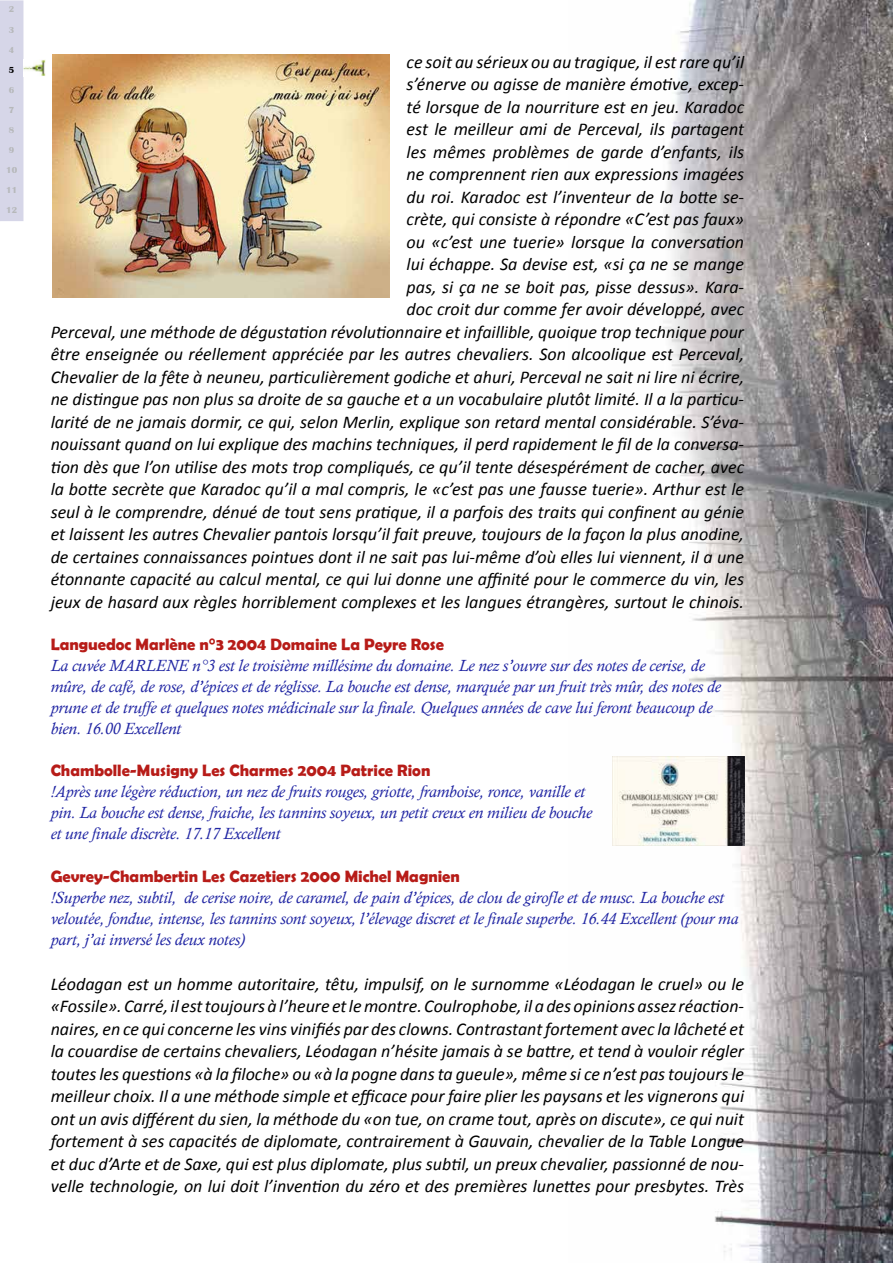
<style>
.page{position:relative;width:893px;height:1263px;background:#fff}
.page>*{position:absolute;margin:0;border:0;box-sizing:border-box;transform-origin:0 0}
.t1{font:italic 18px/22.5px "Calibri";color:#000;text-align:right}
.t2{font:italic 16.5px/21px "Calisto";color:#2025a3}
.t3{font:700 16.5px "Berlin Sans FB Demi";color:#b71c18}
.t4{font:700 9px "Britannic";color:#b6b8ba}
.t5{font:700 9px "Britannic";color:#000}
</style>
<div class="page">
<img style="left:663px;top:0;width:230px;height:1263px">
<div style="left:0;top:0;width:23px;height:221px;background:#d6d6e8"></div>
<img style="left:24px;top:60px;width:21px;height:16px">
<img style="left:52px;top:54px;width:338px;height:243px">
<img style="left:612px;top:756px;width:132px;height:90px">
<p class="t4" style="left:9px;top:4px;width:7px">2</p>
<p class="t4" style="left:9px;top:24px;width:7px">3</p>
<p class="t4" style="left:9px;top:45px;width:7px">4</p>
<p class="t5" style="left:9px;top:65px;width:7px">5</p>
<p class="t4" style="left:9px;top:85px;width:7px">6</p>
<p class="t4" style="left:9px;top:105px;width:7px">7</p>
<p class="t4" style="left:9px;top:125px;width:7px">8</p>
<p class="t4" style="left:9px;top:145px;width:7px">9</p>
<p class="t4" style="left:6px;top:165px;width:12px">10</p>
<p class="t4" style="left:6px;top:185px;width:12px">11</p>
<p class="t4" style="left:6px;top:205px;width:12px">12</p>
<p class="t1" style="left:51px;top:50px;width:695px">ce soit au sérieux ou au tragique, il est rare qu’il<br>s’énerve ou agisse de manière émotive, excep-<br>té lorsque de la nourriture est en jeu. Karadoc<br>est le meilleur ami de Perceval, ils partagent<br>les mêmes problèmes de garde d’enfants, ils<br>ne comprennent rien aux expressions imagées<br>du roi. Karadoc est l’inventeur de la botte se-<br>crète, qui consiste à répondre «C’est pas faux»<br>ou «c’est une tuerie» lorsque la conversation<br>lui échappe. Sa devise est, «si ça ne se mange<br>pas, si ça ne se boit pas, pisse dessus». Kara-<br>doc croit dur comme fer avoir développé, avec<br>Perceval, une méthode de dégustation révolutionnaire et infaillible, quoique trop technique pour être enseignée ou réellement appréciée par les autres chevaliers. Son alcoolique est Perceval, Chevalier de la fête à neuneu, particulièrement godiche et ahuri, Perceval ne sait ni lire ni écrire, ne distingue pas non plus sa droite de sa gauche et a un vocabulaire plutôt limité. Il a la particu&shy;larité de ne jamais dormir, ce qui, selon Merlin, explique son retard mental considérable. S’éva&shy;nouissant quand on lui explique des machins techniques, il perd rapidement le fil de la conversa&shy;tion dès que l’on utilise des mots trop compliqués, ce qu’il tente désespérément de cacher, avec la botte secrète que Karadoc qu’il a mal compris, le «c’est pas une fausse tuerie». Arthur est le seul à le comprendre, dénué de tout sens pratique, il a parfois des traits qui confinent au génie et laissent les autres Chevalier pantois lorsqu’il fait preuve, toujours de la façon la plus anodine, de certaines connaissances pointues dont il ne sait pas lui-même d’où elles lui viennent, il a une étonnante capacité au calcul mental, ce qui lui donne une affinité pour le commerce du vin, les jeux de hasard aux règles horriblement complexes et les langues étrangères, surtout le chinois.</p>
<p class="t3" style="left:51px;top:635px;width:395px">Languedoc Marlène n°3 2004 Domaine La Peyre Rose</p>
<p class="t2" style="left:51px;top:655px;width:672px">La cuvée MARLENE n°3 est le troisième millésime du domaine. Le nez s’ouvre sur des notes de cerise, de mûre, de café, de rose, d’épices et de réglisse. La bouche est dense, marquée par un fruit très mûr, des notes de prune et de truffe et quelques notes médicinale sur la finale. Quelques années de cave lui feront beaucoup de bien. 16.00 Excellent</p>
<p class="t3" style="left:51px;top:761px;width:381px">Chambolle-Musigny Les Charmes 2004 Patrice Rion</p>
<p class="t2" style="left:51px;top:781px;width:543px">!Après une légère réduction, un nez de fruits rouges, griotte, framboise, ronce, vanille et pin. La bouche est dense, fraiche, les tannins soyeux, un petit creux en milieu de bouche et une finale discrète. 17.17 Excellent</p>
<p class="t3" style="left:51px;top:866px;width:411px">Gevrey-Chambertin Les Cazetiers 2000 Michel Magnien</p>
<p class="t2" style="left:51px;top:886px;width:689px">!Superbe nez, subtil, de cerise noire, de caramel, de pain d’épices, de clou de girofle et de musc. La bouche est veloutée, fondue, intense, les tannins sont soyeux, l’élevage discret et le finale superbe. 16.44 Excellent (pour ma part, j’ai inversé les deux notes)</p>
<p class="t1" style="left:51px;top:972px;width:695px;text-align:justify">Léodagan est un homme autoritaire, têtu, impulsif, on le surnomme «Léodagan le cruel» ou le «Fossile». Carré, il est toujours à l’heure et le montre. Coulrophobe, il a des opinions assez réaction&shy;naires, en ce qui concerne les vins vinifiés par des clowns. Contrastant fortement avec la lâcheté et la couardise de certains chevaliers, Léodagan n’hésite jamais à se battre, et tend à vouloir régler toutes les questions «à la filoche» ou «à la pogne dans ta gueule», même si ce n’est pas toujours le meilleur choix. Il a une méthode simple et efficace pour faire plier les paysans et les vignerons qui ont un avis différent du sien, la méthode du «on tue, on crame tout, après on discute», ce qui nuit fortement à ses capacités de diplomate, contrairement à Gauvain, chevalier de la Table Longue et duc d’Arte et de Saxe, qui est plus diplomate, plus subtil, un preux chevalier, passionné de nou&shy;velle technologie, on lui doit l’invention du zéro et des premières lunettes pour presbytes. Très</p>
</div>
